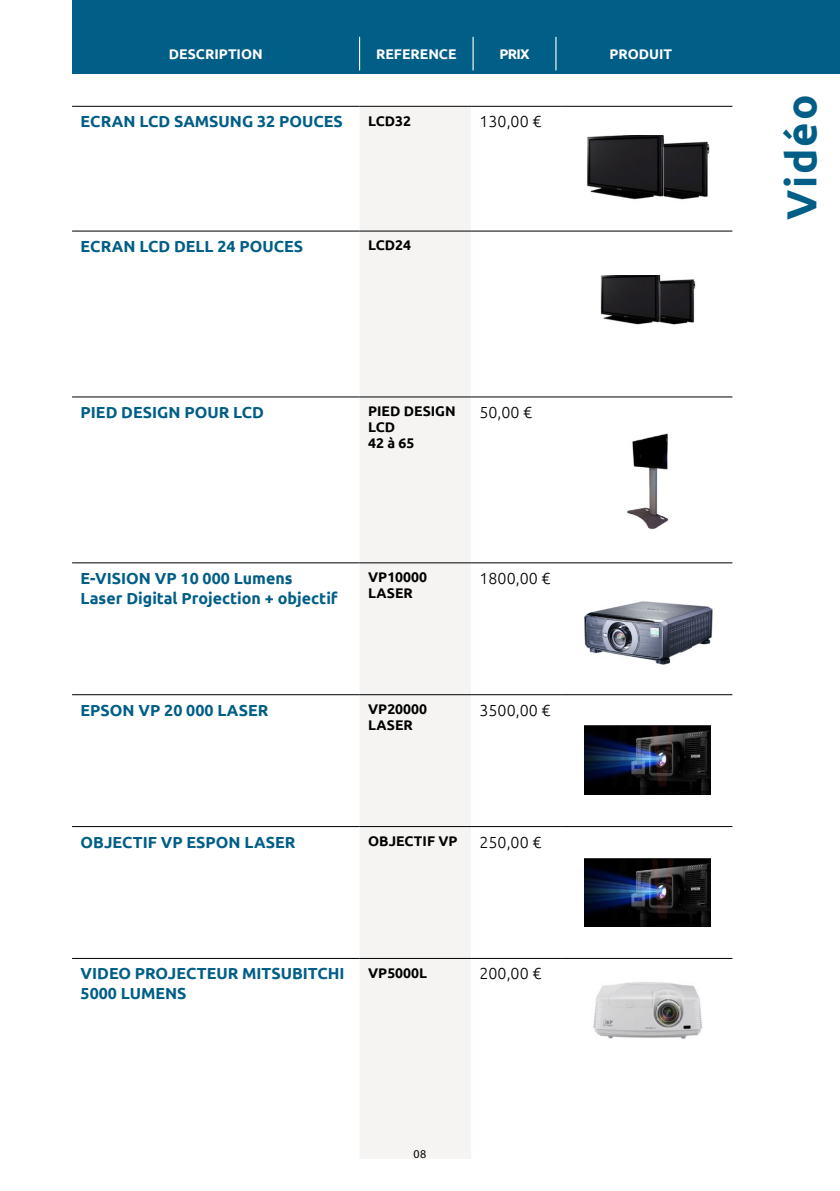
<style>
.page{position:relative;width:840px;height:1191px;background:#fff}
.page>*{position:absolute;margin:0;border:0;box-sizing:border-box;transform-origin:0 0}
.t1{font:700 42px "Ubuntu";letter-spacing:.04em;color:#005e87}
.t2{font:700 16px/20px "Ubuntu";color:#005e87}
.t3{font:300 16px "Ubuntu";color:#000}
.t4{font:700 14px/16px "Ubuntu";color:#000}
.t5{font:700 14px "Ubuntu";color:#fff}
.t6{font:12px "Myriad Pro";color:#000}
</style>
<div class="page">
<div style="left:72px;top:0;width:767px;height:73px;background:#005e87"></div>
<div style="left:359px;top:107px;width:112px;height:1051px;background:#f5f4f3"></div>
<hr style="left:72px;top:106px;width:287px;height:1px;background:#000">
<hr style="left:359px;top:106px;width:112px;height:1px;background:#000">
<hr style="left:471px;top:106px;width:90px;height:1px;background:#000">
<hr style="left:561px;top:106px;width:171px;height:1px;background:#000">
<hr style="left:72px;top:231px;width:287px;height:1px;background:#000">
<hr style="left:359px;top:231px;width:112px;height:1px;background:#000">
<hr style="left:471px;top:231px;width:90px;height:1px;background:#000">
<hr style="left:561px;top:231px;width:171px;height:1px;background:#000">
<hr style="left:72px;top:396px;width:287px;height:1px;background:#000">
<hr style="left:359px;top:396px;width:112px;height:1px;background:#000">
<hr style="left:471px;top:396px;width:90px;height:1px;background:#000">
<hr style="left:561px;top:396px;width:171px;height:1px;background:#000">
<hr style="left:72px;top:562px;width:287px;height:1px;background:#000">
<hr style="left:359px;top:562px;width:112px;height:1px;background:#000">
<hr style="left:471px;top:562px;width:90px;height:1px;background:#000">
<hr style="left:561px;top:562px;width:171px;height:1px;background:#000">
<hr style="left:72px;top:694px;width:287px;height:1px;background:#000">
<hr style="left:359px;top:694px;width:112px;height:1px;background:#000">
<hr style="left:471px;top:694px;width:90px;height:1px;background:#000">
<hr style="left:561px;top:694px;width:171px;height:1px;background:#000">
<hr style="left:72px;top:826px;width:287px;height:1px;background:#000">
<hr style="left:359px;top:826px;width:112px;height:1px;background:#000">
<hr style="left:471px;top:826px;width:90px;height:1px;background:#000">
<hr style="left:561px;top:826px;width:171px;height:1px;background:#000">
<hr style="left:72px;top:958px;width:287px;height:1px;background:#000">
<hr style="left:359px;top:958px;width:112px;height:1px;background:#000">
<hr style="left:471px;top:958px;width:90px;height:1px;background:#000">
<hr style="left:561px;top:958px;width:171px;height:1px;background:#000">
<img style="left:587px;top:135px;width:123px;height:65px">
<img style="left:627px;top:433px;width:42px;height:97px">
<img style="left:593px;top:982px;width:110px;height:57px">
<img style="left:584px;top:601px;width:129px;height:64px">
<img style="left:584px;top:726px;width:126px;height:68px">
<hr style="left:359px;top:37px;width:1px;height:33px;background:#fff">
<hr style="left:472px;top:37px;width:1px;height:33px;background:#fff">
<hr style="left:555px;top:37px;width:1px;height:33px;background:#fff">
<img style="left:584px;top:858px;width:126px;height:68px">
<img style="left:600px;top:275px;width:96px;height:50px">
<p class="t5" style="left:169px;top:46px;width:95px">DESCRIPTION</p>
<p class="t5" style="left:376px;top:46px;width:82px">REFERENCE</p>
<p class="t5" style="left:499px;top:46px;width:32px">PRIX</p>
<p class="t5" style="left:609px;top:46px;width:64px">PRODUIT</p>
<p class="t2" style="left:81px;top:111px;width:264px">ECRAN LCD SAMSUNG 32 POUCES</p>
<p class="t4" style="left:368px;top:112px;width:44px">LCD32</p>
<p class="t3" style="left:479px;top:112px;width:63px">130,00 €</p>
<p class="t2" style="left:81px;top:236px;width:224px">ECRAN LCD DELL 24 POUCES</p>
<p class="t4" style="left:368px;top:237px;width:44px">LCD24</p>
<p class="t2" style="left:81px;top:402px;width:185px">PIED DESIGN POUR LCD</p>
<p class="t4" style="left:368px;top:403px;width:89px">PIED DESIGN<br>LCD</p>
<p class="t4" style="left:368px;top:435px;width:48px">42 à 65</p>
<p class="t3" style="left:479px;top:402px;width:54px">50,00 €</p>
<p class="t2" style="left:81px;top:568px;width:213px">E-VISION VP 10 000 Lumens</p>
<p class="t2" style="left:81px;top:588px;width:258px">Laser Digital Projection + objectif</p>
<p class="t4" style="left:368px;top:569px;width:60px">VP10000</p>
<p class="t4" style="left:368px;top:585px;width:46px">LASER</p>
<p class="t3" style="left:479px;top:568px;width:72px">1800,00 €</p>
<p class="t2" style="left:81px;top:699px;width:189px">EPSON VP 20 000 LASER</p>
<p class="t4" style="left:368px;top:701px;width:60px">VP20000</p>
<p class="t4" style="left:368px;top:717px;width:46px">LASER</p>
<p class="t3" style="left:479px;top:700px;width:72px">3500,00 €</p>
<p class="t2" style="left:81px;top:831px;width:216px">OBJECTIF VP ESPON LASER</p>
<p class="t4" style="left:368px;top:832px;width:91px">OBJECTIF VP</p>
<p class="t3" style="left:479px;top:832px;width:63px">250,00 €</p>
<p class="t2" style="left:81px;top:963px;width:265px">VIDEO PROJECTEUR MITSUBITCHI<br>5000 LUMENS</p>
<p class="t4" style="left:368px;top:964px;width:60px">VP5000L</p>
<p class="t3" style="left:479px;top:964px;width:63px">200,00 €</p>
<p class="t6" style="left:413px;top:1146px;width:14px">08</p>
<p class="t1" style="left:775px;top:220px;width:126px;rotate:-90deg">Vidéo</p>
</div>
